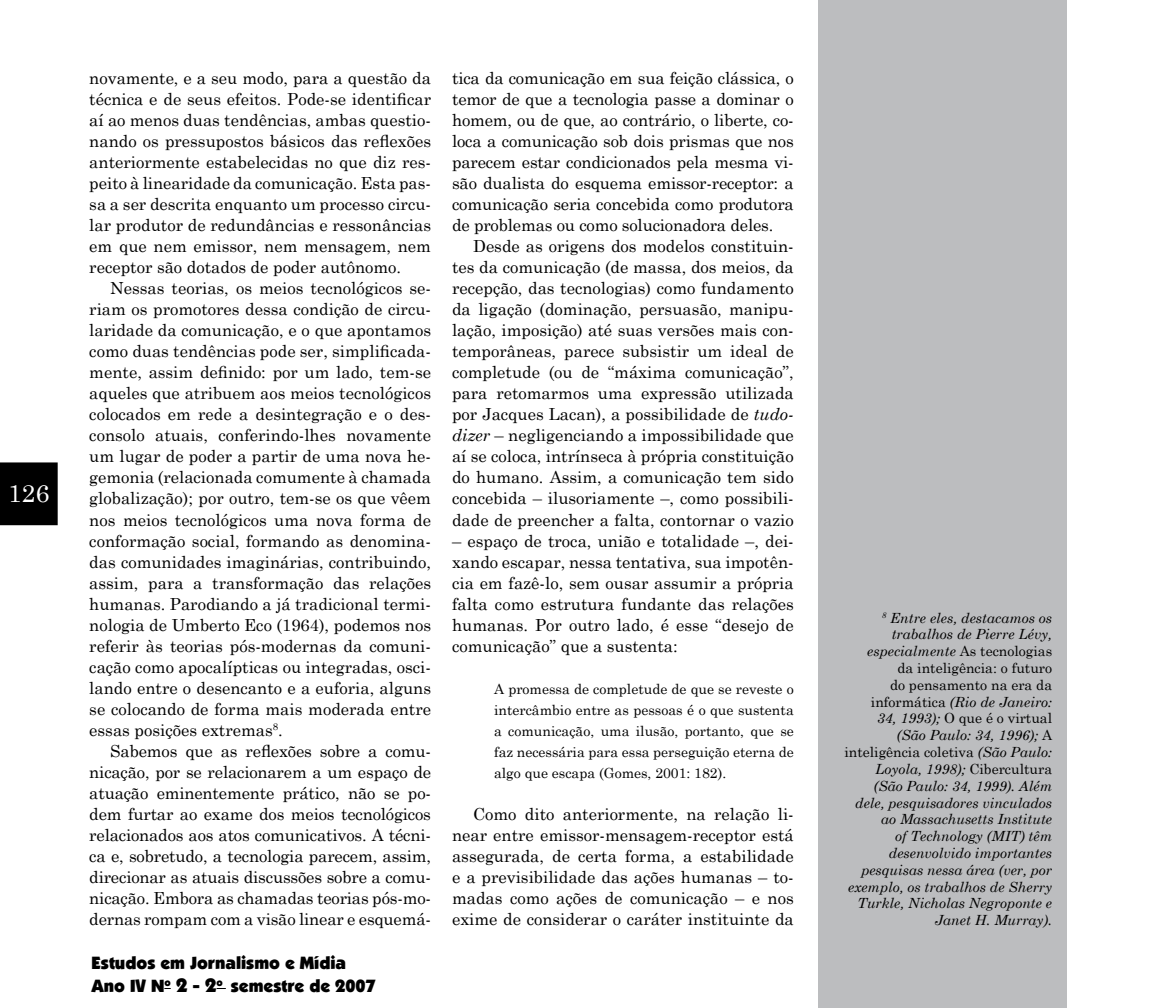
<style>
.page{position:relative;width:1156px;height:1008px;background:#fff}
.page>*{position:absolute;margin:0;border:0;box-sizing:border-box;transform-origin:0 0}
.t1{font:24.5px "Century Schoolbook";color:#fff}
.t2{font:17.5px/23.1px "Boulder";color:#000}
.t3{font:16.62px/21px "Century Schoolbook";color:#000;text-align:justify}
.t4{font:italic 14px/16.8px "Century Schoolbook";color:#000;text-align:right}
.t5{font:14px/21px "Century Schoolbook";color:#000;text-align:justify}
.s1{font-size:19.25px}
.s2{font-style:italic}
.s3{font-style:normal}
</style>
<div class="page">
<div style="left:0;top:462px;width:58px;height:63px;background:#000"></div>
<div style="left:819px;top:0;width:248px;height:1007px;background:#bcbdbf"></div>
<h1 class="t1" style="left:8px;top:472px;width:43px">126</h1>
<p class="t3" style="left:89px;top:66px;width:343px">novamente, e a seu modo, para a questão da técnica e de seus efeitos. Pode-se identificar aí ao menos duas tendências, ambas questio&shy;nando os pressupostos básicos das reflexões anteriormente estabelecidas no que diz res&shy;peito à linearidade da comunicação. Esta pas&shy;sa a ser descrita enquanto um processo circu&shy;lar produtor de redundâncias e ressonâncias em que nem emissor, nem mensagem, nem receptor são dotados de poder autônomo.</p>
<p class="t3" style="left:89px;top:276px;width:343px;text-indent:21px">Nessas teorias, os meios tecnológicos se&shy;riam os promotores dessa condição de circu&shy;laridade da comunicação, e o que apontamos como duas tendências pode ser, simplificada&shy;mente, assim definido: por um lado, tem-se aqueles que atribuem aos meios tecnológicos colocados em rede a desintegração e o des&shy;consolo atuais, conferindo-lhes novamente um lugar de poder a partir de uma nova he&shy;gemonia (relacionada comumente à chamada globalização); por outro, tem-se os que vêem nos meios tecnológicos uma nova forma de conformação social, formando as denomina&shy;das comunidades imaginárias, contribuindo, assim, para a transformação das relações humanas. Parodiando a já tradicional termi&shy;nologia de Umberto Eco (1964), podemos nos referir às teorias pós-modernas da comuni&shy;cação como apocalípticas ou integradas, osci&shy;lando entre o desencanto e a euforia, alguns se colocando de forma mais moderada entre essas posições extremas<sup>8</sup>.</p>
<p class="t3" style="left:89px;top:738px;width:343px;text-indent:21px">Sabemos que as reflexões sobre a comu&shy;nicação, por se relacionarem a um espaço de atuação eminentemente prático, não se po&shy;dem furtar ao exame dos meios tecnológicos relacionados aos atos comunicativos. A técni&shy;ca e, sobretudo, a tecnologia parecem, assim, direcionar as atuais discussões sobre a comu&shy;nicação. Embora as chamadas teorias pós-mo&shy;dernas rompam com a visão linear e esquemá-</p>
<p class="t2" style="left:91px;top:951px;width:285px">Estudos em Jornalismo e Mídia<br>Ano IV N<sup>o</sup> <span class="s1">2 - 2</span><sup>o</sup> semestre de 2007</p>
<p class="t3" style="left:452px;top:66px;width:343px">tica da comunicação em sua feição clássica, o temor de que a tecnologia passe a dominar o homem, ou de que, ao contrário, o liberte, co&shy;loca a comunicação sob dois prismas que nos parecem estar condicionados pela mesma vi&shy;são dualista do esquema emissor-receptor: a comunicação seria concebida como produtora de problemas ou como solucionadora deles.</p>
<p class="t3" style="left:452px;top:234px;width:343px;text-indent:21px">Desde as origens dos modelos constituin&shy;tes da comunicação (de massa, dos meios, da recepção, das tecnologias) como fundamento da ligação (dominação, persuasão, manipu&shy;lação, imposição) até suas versões mais con&shy;temporâneas, parece subsistir um ideal de completude (ou de “máxima comunicação”, para retomarmos uma expressão utilizada por Jacques Lacan), a possibilidade de <span class="s2">tudo&shy;dizer</span> – negligenciando a impossibilidade que aí se coloca, intrínseca à própria constituição do humano. Assim, a comunicação tem sido concebida – ilusoriamente –, como possibili&shy;dade de preencher a falta, contornar o vazio</p>
<p class="t3" style="left:452px;top:528px;width:343px">– espaço de troca, união e totalidade –, dei&shy;xando escapar, nessa tentativa, sua impotên&shy;cia em fazê-lo, sem ousar assumir a própria falta como estrutura fundante das relações humanas. Por outro lado, é esse “desejo de comunicação” que a sustenta:</p>
<p class="t5" style="left:494px;top:676px;width:301px">A promessa de completude de que se reveste o intercâmbio entre as pessoas é o que sustenta a comunicação, uma ilusão, portanto, que se faz necessária para essa perseguição eterna de algo que escapa (Gomes, 2001: 182).</p>
<p class="t3" style="left:452px;top:801px;width:343px;text-indent:21px">Como dito anteriormente, na relação li&shy;near entre emissor-mensagem-receptor está assegurada, de certa forma, a estabilidade e a previsibilidade das ações humanas – to&shy;madas como ações de comunicação – e nos exime de considerar o caráter instituinte da</p>
<p class="t4" style="left:844px;top:608px;width:209px"><sup>8</sup> Entre eles, destacamos os trabalhos de Pierre Lévy, especialmente <span class="s3">As tecnologias<br>da inteligência: o futuro<br>do pensamento na era da informática</span> (Rio de Janeiro:<br>34, 1993); <span class="s3">O que é o virtual<br></span>(São Paulo: 34, 1996); <span class="s3">A inteligência coletiva</span> (São Paulo:<br>Loyola, 1998); <span class="s3">Cibercultura </span>(São Paulo: 34, 1999). Além dele, pesquisadores vinculados ao Massachusetts Institute<br>of Technology (MIT) têm desenvolvido importantes pesquisas nessa área (ver, por exemplo, os trabalhos de Sherry<br>Turkle, Nicholas Negroponte e<br>Janet H. Murray).</p>
</div>
